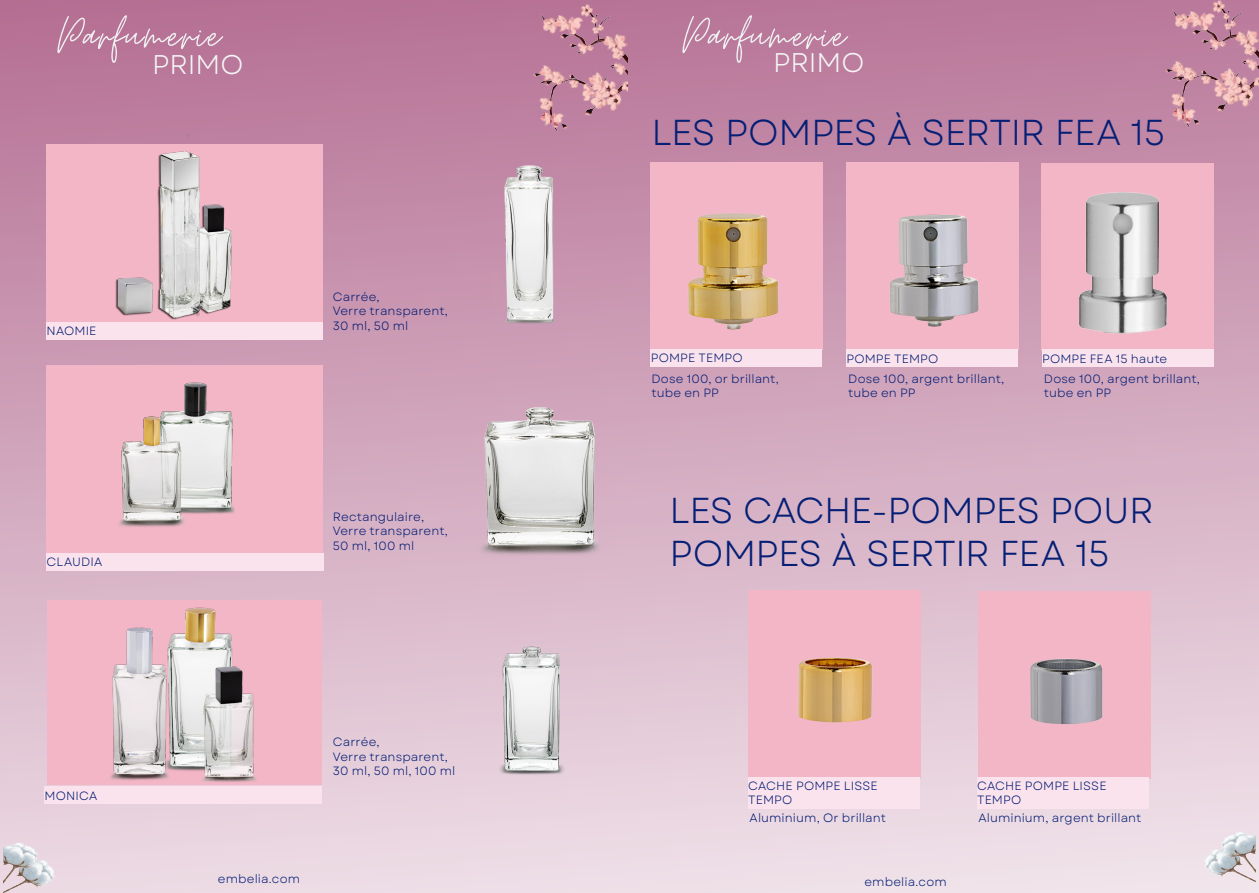
<style>
.page{position:relative;width:1259px;height:893px;background:#fff}
.page>*{position:absolute;margin:0;border:0;box-sizing:border-box;transform-origin:0 0}
.t1{font:54px "Moon Time";letter-spacing:.03em;color:#f0f1f2}
.TITRE_OK{font:36px/43.2px "Garet";letter-spacing:-.015em;color:#051f75}
.t2{font:27px "Garet";color:#f5f5f6}
.CARACTERISTIQUES{font:12px/14.4px "Garet";letter-spacing:.01em;color:#001a72}
.GAMME{font:12px/14.4px "Garet";letter-spacing:.01em;color:#001a72}
.s1{font-style:inherit}
</style>
<div class="page">
<div style="left:0;top:0;width:1259px;height:893px;background:linear-gradient(to bottom,#b67195,#efe1e8)"></div>
<img style="left:233px;top:4px;width:394px;height:557px">
<img style="left:865px;top:0;width:394px;height:557px">
<img style="left:4px;top:818px;width:51px;height:75px">
<img style="left:1204px;top:807px;width:51px;height:75px">
<div style="left:46px;top:145px;width:276px;height:177px;background:#f3b6c7"></div>
<div style="left:47px;top:365px;width:276px;height:196px;background:#f3b6c7"></div>
<div style="left:47px;top:600px;width:274px;height:185px;background:#f3b6c7"></div>
<img style="left:112px;top:134px;width:160px;height:186px">
<img style="left:101px;top:607px;width:186px;height:180px">
<div style="left:650px;top:163px;width:172px;height:187px;background:#f3b6c7"></div>
<div style="left:748px;top:590px;width:172px;height:187px;background:#f3b6c7"></div>
<div style="left:978px;top:591px;width:172px;height:187px;background:#f3b6c7"></div>
<img style="left:798px;top:657px;width:75px;height:66px">
<img style="left:1030px;top:658px;width:73px;height:67px">
<img style="left:688px;top:213px;width:91px;height:117px">
<img style="left:445px;top:157px;width:175px;height:176px">
<img style="left:454px;top:395px;width:158px;height:166px">
<img style="left:425px;top:612px;width:215px;height:215px">
<img style="left:119px;top:382px;width:116px;height:145px">
<img style="left:786px;top:117px;width:307px;height:313px">
<div style="left:47px;top:322px;width:276px;height:17px;background:#fbe3ed"></div>
<div style="left:47px;top:553px;width:277px;height:17px;background:#fbe3ed"></div>
<div style="left:846px;top:350px;width:171px;height:17px;background:#fbe3ed"></div>
<div style="left:748px;top:777px;width:171px;height:32px;background:#fbe3ed"></div>
<div style="left:651px;top:349px;width:171px;height:17px;background:#fbe3ed"></div>
<div style="left:977px;top:777px;width:171px;height:32px;background:#fbe3ed"></div>
<div style="left:1041px;top:164px;width:173px;height:187px;background:#f3b6c7"></div>
<div style="left:1042px;top:350px;width:171px;height:17px;background:#fbe3ed"></div>
<img style="left:1079px;top:192px;width:88px;height:142px">
<div style="left:45px;top:787px;width:277px;height:17px;background:#fbe3ed"></div>
<h1 class="t1" style="left:57px;top:10px;width:165px">Parfumerie</h1>
<h1 class="t1" style="left:682px;top:10px;width:165px">Parfumerie</h1>
<h3 class="t2" style="left:152px;top:48px;width:93px">PRIMO</h3>
<h3 class="t2" style="left:773px;top:47px;width:93px">PRIMO</h3>
<p class="GAMME" style="left:47px;top:324px;width:51px">NAOMIE</p>
<p class="GAMME" style="left:47px;top:555px;width:57px">CLAUDIA</p>
<p class="GAMME" style="left:45px;top:788px;width:54px">MONICA</p>
<p class="CARACTERISTIQUES" style="left:333px;top:290px;width:48px">Carrée,</p>
<p class="CARACTERISTIQUES" style="left:333px;top:304px;width:117px">Verre transparent,</p>
<p class="CARACTERISTIQUES" style="left:333px;top:319px;width:77px">30 ml, 50 ml</p>
<p class="CARACTERISTIQUES" style="left:333px;top:510px;width:93px">Rectangulaire,</p>
<p class="CARACTERISTIQUES" style="left:333px;top:524px;width:117px">Verre transparent,</p>
<p class="CARACTERISTIQUES" style="left:333px;top:539px;width:83px">50 ml, 100 ml</p>
<p class="CARACTERISTIQUES" style="left:333px;top:735px;width:48px">Carrée,</p>
<p class="CARACTERISTIQUES" style="left:333px;top:750px;width:117px">Verre transparent,</p>
<p class="CARACTERISTIQUES" style="left:333px;top:764px;width:124px">30 ml, 50 ml, 100 ml</p>
<p class="TITRE_OK" style="left:651px;top:112px;width:515px">LES POMPES <span class="s1">À</span> SERTIR FEA 15</p>
<p class="GAMME" style="left:651px;top:351px;width:93px">POMPE TEMPO</p>
<p class="CARACTERISTIQUES" style="left:651px;top:372px;width:129px">Dose 100, or brillant,</p>
<p class="CARACTERISTIQUES" style="left:651px;top:386px;width:69px">tube en PP</p>
<p class="GAMME" style="left:846px;top:352px;width:93px">POMPE TEMPO</p>
<p class="CARACTERISTIQUES" style="left:848px;top:372px;width:158px">Dose 100, argent brillant, tube en PP</p>
<p class="GAMME" style="left:1042px;top:352px;width:127px">POMPE FEA 15 haute</p>
<p class="CARACTERISTIQUES" style="left:1044px;top:372px;width:158px">Dose 100, argent brillant, tube en PP</p>
<p class="TITRE_OK" style="left:669px;top:490px;width:485px">LES CACHE-POMPES POUR<br>POMPES <span class="s1">À</span> SERTIR FEA 15</p>
<p class="GAMME" style="left:748px;top:779px;width:131px">CACHE POMPE LISSE<br>TEMPO</p>
<p class="CARACTERISTIQUES" style="left:749px;top:811px;width:138px">Aluminium, Or brillant</p>
<p class="GAMME" style="left:977px;top:779px;width:131px">CACHE POMPE LISSE<br>TEMPO</p>
<p class="CARACTERISTIQUES" style="left:978px;top:811px;width:164px">Aluminium, argent brillant</p>
<p class="CARACTERISTIQUES" style="left:218px;top:872px;width:84px">embelia.com</p>
<p class="CARACTERISTIQUES" style="left:864px;top:875px;width:84px">embelia.com</p>
</div>
